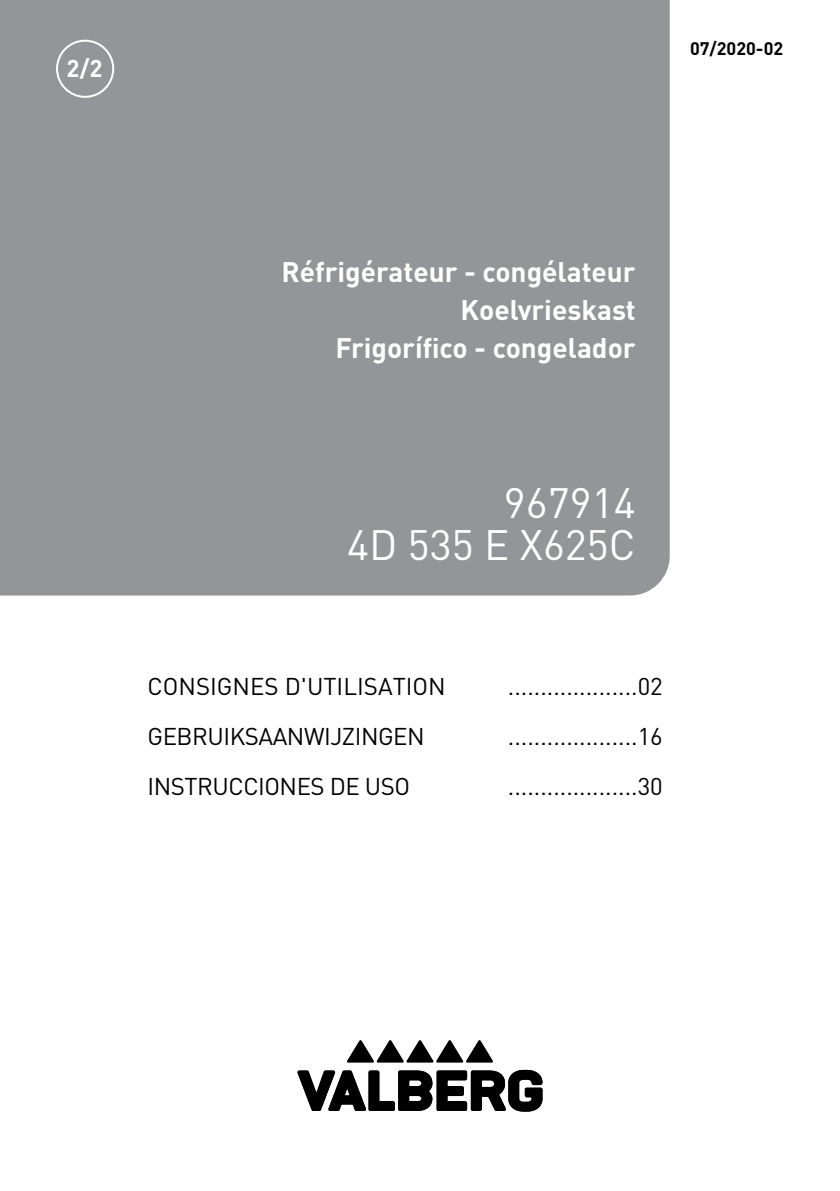
<style>
.page{position:relative;width:840px;height:1191px;background:#fff}
.page>*{position:absolute;margin:0;border:0;box-sizing:border-box;transform-origin:0 0}
.t1{font:42px/42px "DIN Pro";color:#fff;text-align:right}
.t2{font:700 28px/38px "DIN Pro";color:#fff;text-align:right}
.t3{font:24px "DIN Pro";letter-spacing:-.02em;color:#000}
.t4{font:24px "DIN Pro";color:#000}
.t5{font:700 24px "DIN Pro";color:#fff}
.t6{font:700 18px "DIN Pro";color:#000}
</style>
<div class="page">
<div style="left:0;top:0;width:669px;height:595px;background:#939598"></div>
<svg style="left:347px;top:1040px;width:146px;height:22px"></svg>
<svg style="left:297px;top:1069px;width:246px;height:43px"></svg>
<div style="left:56px;top:40px;width:58px;height:58px;border:2px solid #fff;border-radius:50%"></div>
<p class="t5" style="left:67px;top:52px;width:37px">2/2</p>
<p class="t6" style="left:689px;top:36px;width:95px">07/2020-02</p>
<p class="t2" style="left:281px;top:251px;width:355px">Réfrigérateur - congélateur<br>Koelvrieskast<br>Frigorífico - congelador</p>
<h1 class="t1" style="left:347px;top:480px;width:290px">967914<br>4D 535 E X625C</h1>
<p class="t4" style="left:147px;top:669px;width:299px">CONSIGNES D'UTILISATION</p>
<p class="t3" style="left:507px;top:669px;width:156px">....................02</p>
<p class="t3" style="left:147px;top:719px;width:278px">GEBRUIKSAANWIJZINGEN</p>
<p class="t3" style="left:507px;top:719px;width:156px">....................16</p>
<p class="t3" style="left:147px;top:769px;width:264px">INSTRUCCIONES DE USO</p>
<p class="t3" style="left:507px;top:769px;width:156px">....................30</p>
</div>
